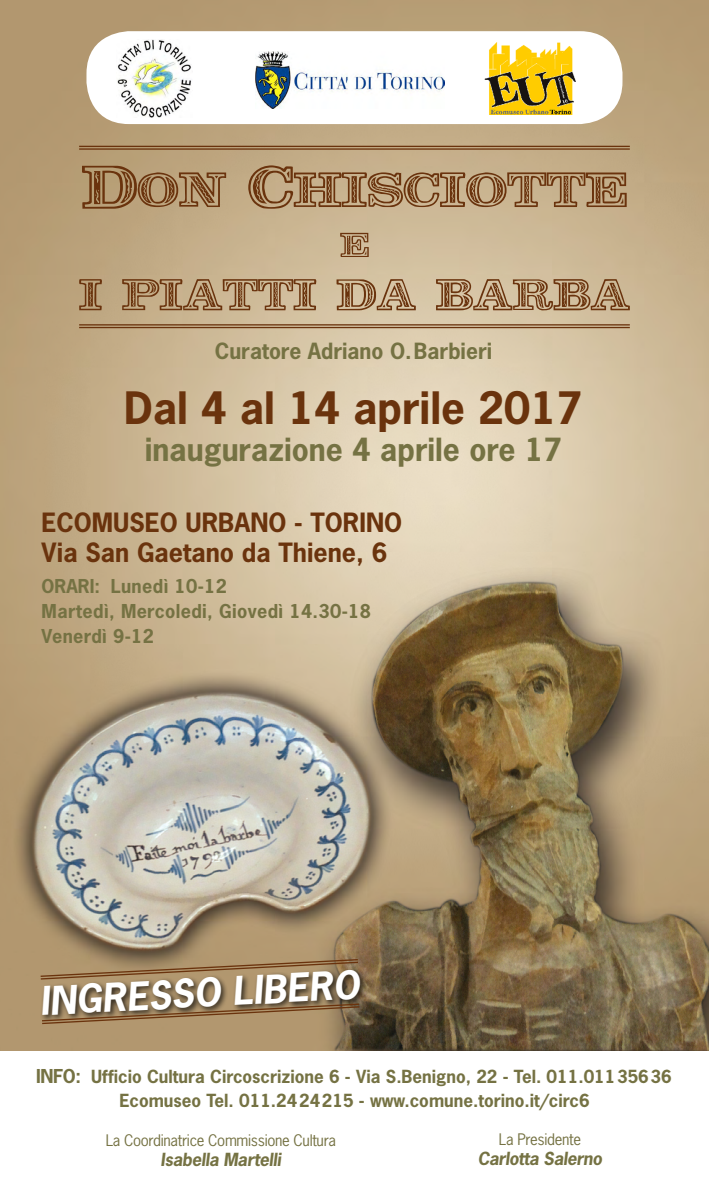
<style>
.page{position:relative;width:709px;height:1191px;background:#fff}
.page>*{position:absolute;margin:0;border:0;box-sizing:border-box;transform-origin:0 0}
.t1{font:700 42px "News Gothic";color:#6a330d}
.t2{font:italic 700 37px "News Gothic";color:#fff}
.t3{font:700 30px "News Gothic";color:#757243}
.t4{font:700 25px/30px "News Gothic";color:#6a330d}
.t5{font:700 21px "News Gothic";color:#757243}
.t6{font:700 18px/25px "News Gothic";letter-spacing:.02em;color:#757243}
.t7{font:700 17px/24px "News Gothic";color:#757243;text-align:center}
.t8{font:italic 700 17px "News Gothic";letter-spacing:-.02em;color:#757243}
.t9{font:15px "News Gothic";letter-spacing:-.02em;color:#757243}
.s1{font-size:18px}
</style>
<div class="page">
<img style="left:0;top:0;width:709px;height:1050px">
<svg style="left:79px;top:279px;width:551px;height:31px;background:#af916e"></svg>
<svg style="left:340px;top:233px;width:29px;height:24px"></svg>
<svg style="left:82px;top:165px;width:544px;height:44px;background:#a98964"></svg>
<hr style="left:79px;top:146px;width:551px;height:1px;background:#6a330d">
<hr style="left:79px;top:148px;width:551px;height:2px;background:#6a330d">
<hr style="left:79px;top:324px;width:551px;height:1px;background:#6a330d">
<hr style="left:79px;top:327px;width:551px;height:1px;background:#6a330d">
<svg style="left:39px;top:958px;width:320px;height:8px;background:#a28660"></svg>
<div style="left:39px;top:966px;width:328px;height:56px;background:#000;opacity:.75"></div>
<svg style="left:41px;top:1002px;width:320px;height:22px;background:#8b7250"></svg>
<div style="left:86px;top:31px;width:536px;height:93px;background:#fff;border-radius:43px"></div>
<img style="left:117px;top:40px;width:74px;height:77px">
<img style="left:485px;top:43px;width:90px;height:71px">
<img style="left:256px;top:51px;width:188px;height:58px">
<p class="t5" style="left:215px;top:337px;width:279px">Curatore Adriano O. Barbieri</p>
<h1 class="t1" style="left:124px;top:381px;width:460px">Dal 4 al 14 aprile 2017</h1>
<h3 class="t3" style="left:145px;top:429px;width:419px">inaugurazione 4 aprile ore 17</h3>
<h3 class="t4" style="left:42px;top:507px;width:347px">Ecomuseo Urbano - TORINO<br>Via San Gaetano da Thiene, 6</h3>
<p class="t6" style="left:42px;top:573px;width:331px;text-indent:48px">I: Lunedì 10-12<br>Martedì, Mercoledi, Giovedì 14.30-18<br>Venerdì 9-12</p>
<p class="t6" style="left:42px;top:573px;width:13px">ORAR</p>
<h2 class="t2" style="left:38px;top:976px;width:322px;rotate:-3deg">INGRESSO LIBERO</h2>
<p class="t7" style="left:36px;top:1064px;width:637px"><span class="s1">INFO:</span> Ufficio Cultura Circoscrizione 6 - Via S.Benigno, 22 - Tel. 011.01135636<br>Ecomuseo Tel. 011.2424215 - www.comune.torino.it/circ6</p>
<p class="t9" style="left:106px;top:1130px;width:232px">La Coordinatrice Commissione Cultura</p>
<p class="t8" style="left:161px;top:1147px;width:122px">Isabella Martelli</p>
<p class="t9" style="left:499px;top:1129px;width:84px">La Presidente</p>
<p class="t8" style="left:477px;top:1147px;width:126px">Carlotta Salerno</p>
</div>
